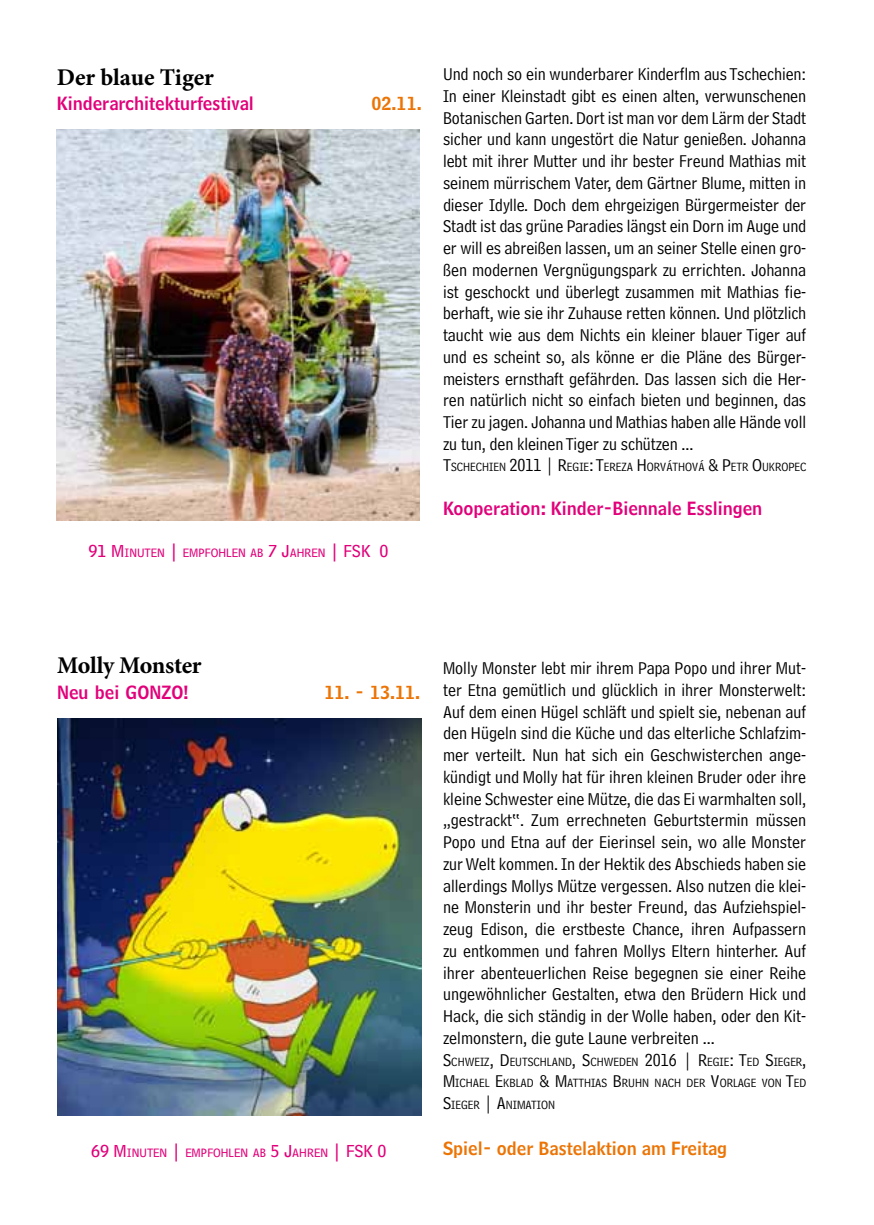
<style>
.page{position:relative;width:874px;height:1225px;background:#fff}
.page>*{position:absolute;margin:0;border:0;box-sizing:border-box;transform-origin:0 0}
.t1{font:700 24px "Minion Pro";letter-spacing:-.01em;color:#000}
.t2{font:18px/21.8px "Bell Centennial Address";letter-spacing:-.005em;color:#000;text-align:justify}
.t3{font:18px "Bell Centennial Name And Number";color:#e2007a}
.t4{font:18px "Bell Centennial Name And Number";color:#ec7405}
.t5{font:12.6px/21.8px "Bell Centennial Address";color:#000;text-align:justify}
.t6{font:12.6px "Bell Centennial Sub Caption";color:#e2007a}
.s1{font-size:18px}
</style>
<div class="page">
<img style="left:57px;top:129px;width:363px;height:391px">
<img style="left:58px;top:718px;width:363px;height:397px">
<h1 class="t1" style="left:57px;top:60px;width:159px">Der blaue Tiger</h1>
<p class="t3" style="left:57px;top:92px;width:198px">Kinderarchitekturfestival</p>
<p class="t4" style="left:371px;top:92px;width:52px">02.11.</p>
<p class="t6" style="left:89px;top:545px;width:301px"><span class="s1">91 M</span>INUTEN <span class="s1">|</span> EMPFOHLEN AB <span class="s1">7 J</span>AHREN <span class="s1">| FSK 0</span></p>
<p class="t2" style="left:443px;top:63px;width:364px">Und noch so ein wunderbarer Kinderflm aus Tschechien:<br>In einer Kleinstadt gibt es einen alten, verwunschenen Botanischen Garten. Dort ist man vor dem Lärm der Stadt sicher und kann ungestört die Natur genießen. Johanna lebt mit ihrer Mutter und ihr bester Freund Mathias mit seinem mürrischem Vater, dem Gärtner Blume, mitten in dieser Idylle. Doch dem ehrgeizigen Bürgermeister der Stadt ist das grüne Paradies längst ein Dorn im Auge und er will es abreißen lassen, um an seiner Stelle einen gro&shy;ßen modernen Vergnügungspark zu errichten. Johanna ist geschockt und überlegt zusammen mit Mathias fie&shy;berhaft, wie sie ihr Zuhause retten können. Und plötzlich taucht wie aus dem Nichts ein kleiner blauer Tiger auf und es scheint so, als könne er die Pläne des Bürger&shy;meisters ernsthaft gefährden. Das lassen sich die Her&shy;ren natürlich nicht so einfach bieten und beginnen, das Tier zu jagen. Johanna und Mathias haben alle Hände voll zu tun, den kleinen Tiger zu schützen ...</p>
<p class="t5" style="left:443px;top:456px;width:364px"><span class="s1">T</span>SCHECHIEN <span class="s1">2011 | R</span>EGIE<span class="s1">: T</span>EREZA <span class="s1">H</span> ORVÁTHOVÁ <span class="s1">&amp; P</span>ETR <span class="s1">O</span>UKROPEC</p>
<p class="t3" style="left:443px;top:497px;width:320px">Kooperation: Kinder-Biennale Esslingen</p>
<h1 class="t1" style="left:57px;top:648px;width:146px">Molly Monster</h1>
<p class="t3" style="left:57px;top:680px;width:133px">Neu bei GONZO!</p>
<p class="t4" style="left:324px;top:680px;width:97px">11. - 13.11.</p>
<p class="t6" style="left:91px;top:1145px;width:296px"><span class="s1">69 M</span>INUTEN <span class="s1">|</span> EMPFOHLEN AB <span class="s1">5 J</span>AHREN <span class="s1">| FSK 0</span></p>
<p class="t2" style="left:443px;top:657px;width:364px">Molly Monster lebt mir ihrem Papa Popo und ihrer Mut&shy;ter Etna gemütlich und glücklich in ihrer Monsterwelt:<br>Auf dem einen Hügel schläft und spielt sie, nebenan auf den Hügeln sind die Küche und das elterliche Schlafzim&shy;mer verteilt. Nun hat sich ein Geschwisterchen ange&shy;kündigt und Molly hat für ihren kleinen Bruder oder ihre kleine Schwester eine Mütze, die das Ei warmhalten soll, „gestrackt“. Zum errechneten Geburtstermin müssen Popo und Etna auf der Eierinsel sein, wo alle Monster zur Welt kommen. In der Hektik des Abschieds haben sie allerdings Mollys Mütze vergessen. Also nutzen die klei&shy;ne Monsterin und ihr bester Freund, das Aufziehspiel&shy;zeug Edison, die erstbeste Chance, ihren Aufpassern zu entkommen und fahren Mollys Eltern hinterher. Auf ihrer abenteuerlichen Reise begegnen sie einer Reihe ungewöhnlicher Gestalten, etwa den Brüdern Hick und Hack, die sich ständig in der Wolle haben, oder den Kit&shy;zelmonstern, die gute Laune verbreiten ...</p>
<p class="t5" style="left:443px;top:1050px;width:364px"><span class="s1">S</span>CHWEIZ<span class="s1">, D</span> EUTSCHLAND<span class="s1">, S</span>CHWEDEN <span class="s1">2016 | R</span>EGIE<span class="s1">: T</span>ED <span class="s1">S</span>IEGER<span class="s1">, M</span>ICHAEL <span class="s1">E</span>KBLAD <span class="s1">&amp; M</span>ATTHIAS <span class="s1">B</span>RUHN NACH DER <span class="s1">V</span>ORLAGE VON <span class="s1">T</span>ED <span class="s1">S</span>IEGER <span class="s1">| A</span>NIMATION</p>
<p class="t4" style="left:443px;top:1136px;width:285px">Spiel- oder Bastelaktion am Freitag</p>
</div>
